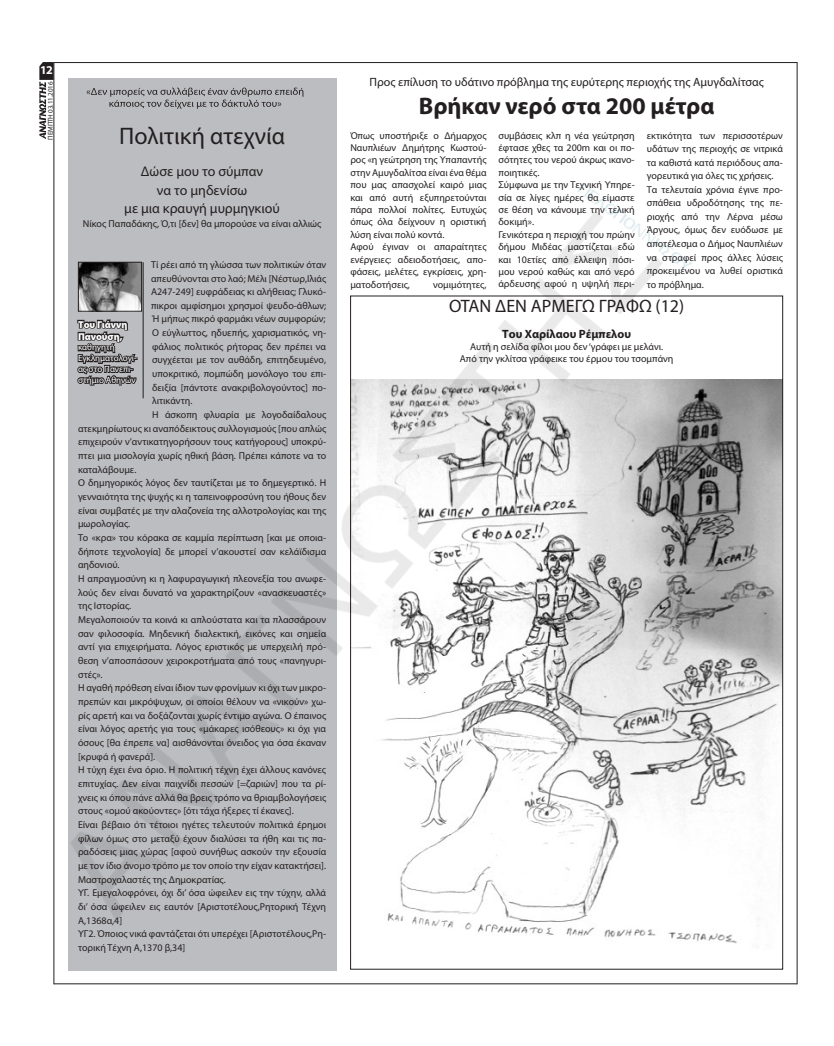
<style>
.page{position:relative;width:834px;height:1046px;background:#fff}
.page>*{position:absolute;margin:0;border:0;box-sizing:border-box;transform-origin:0 0}
.t1{font:700 24px "Myriad Pro";color:#231f20}
.t2{font:24px "Myriad Pro";color:#231f20}
.t3{font:18px "Myriad Pro";color:#231f20}
.t4{font:14px/18.5px "Myriad Pro";color:#231f20;text-align:center}
.t5{font:12px "Myriad Pro";color:#231f20}
.t6{font:700 12px "Myriad Pro";color:#231f20}
.t7{font:700 12px "Myriad Pro";color:#fff}
.t8{font:10px/12.4px "Myriad Pro";color:#231f20}
.t9{font:900 10px/12px "Myriad Pro";color:#fff}
.t10{font:9px/10.8px "Myriad Pro";color:#fff}
.t11{font:7px "Myriad Pro";letter-spacing:-.01em;color:#231f20}
</style>
<div class="page">
<hr style="left:54px;top:62px;width:743px;height:1px;background:#231f20">
<hr style="left:54px;top:984px;width:743px;height:1px;background:#231f20">
<hr style="left:796px;top:62px;width:1px;height:922px;background:#231f20">
<img style="left:39px;top:62px;width:746px;height:923px">
<p class="t7" style="left:40px;top:62px;width:14px">12</p>
<p class="t11" style="left:46px;top:140px;width:59px;rotate:-90deg">ΠΕΜΠΤΗ 03.11.2016</p>
<h1 class="t2" style="left:119px;top:121px;width:167px">Πολιτική ατεχνία</h1>
<h3 class="t4" style="left:124px;top:162px;width:157px">Δώσε μου το σύμπαν<br>να το μηδενίσω<br>με μια κραυγή μυρμηγκιού</h3>
<p class="t8" style="left:83px;top:217px;width:240px">Νίκος Παπαδάκης, Ό,τι [δεν] θα μπορούσε να είναι αλλιώς</p>
<p class="t8" style="left:151px;top:258px;width:177px">Τί ρέει από τη γλώσσα των πολιτικών όταν</p>
<p class="t8" style="left:151px;top:272px;width:177px">απευθύνονται στο λαό; Μέλι [Νέστωρ,Ιλιάς</p>
<p class="t8" style="left:151px;top:285px;width:177px">Α247-249] ευφράδειας κι αλήθειας; Γλυκό-</p>
<p class="t8" style="left:151px;top:299px;width:176px">πικροι αμφίσημοι χρησμοί ψευδο-άθλων;</p>
<p class="t8" style="left:152px;top:313px;width:175px">Ή μήπως πικρό φαρμάκι νέων συμφορών;</p>
<p class="t8" style="left:152px;top:326px;width:175px">Ο εύγλωττος, ηδυεπής, χαρισματικός, νη-</p>
<p class="t8" style="left:152px;top:340px;width:175px">φάλιος πολιτικός ρήτορας δεν πρέπει να</p>
<p class="t8" style="left:152px;top:354px;width:175px">συγχέεται με τον αυθάδη, επιτηδευμένο,</p>
<p class="t8" style="left:152px;top:367px;width:175px">υποκριτικό, πομπώδη μονόλογο του επι-</p>
<p class="t8" style="left:152px;top:381px;width:175px">δειξία [πάντοτε ανακριβολογούντος] πο-</p>
<p class="t8" style="left:152px;top:395px;width:42px">λιτικάντη.</p>
<p class="t8" style="left:152px;top:408px;width:175px">Η άσκοπη φλυαρία με λογοδαίδαλους</p>
<p class="t8" style="left:78px;top:422px;width:250px">ατεκμηρίωτους κι αναπόδεικτους συλλογισμούς [που απλώς</p>
<p class="t8" style="left:78px;top:436px;width:249px">επιχειρούν ν’αντικατηγορήσουν τους κατήγορους] υποκρύ-</p>
<p class="t8" style="left:78px;top:449px;width:249px">πτει μια μισολογία χωρίς ηθική βάση. Πρέπει κάποτε να το</p>
<p class="t8" style="left:78px;top:463px;width:60px">καταλάβουμε.</p>
<p class="t8" style="left:78px;top:477px;width:250px">Ο δημηγορικός λόγος δεν ταυτίζεται με το δημεγερτικό. Η</p>
<p class="t8" style="left:78px;top:490px;width:249px">γενναιότητα της ψυχής κι η ταπεινοφροσύνη του ήθους δεν</p>
<p class="t8" style="left:78px;top:504px;width:250px">είναι συμβατές με την αλαζονεία της αλλοτρολογίας και της</p>
<p class="t8" style="left:78px;top:518px;width:54px">μωρολογίας.</p>
<p class="t8" style="left:78px;top:531px;width:249px">Το «κρα» του κόρακα σε καμμία περίπτωση [και με οποια-</p>
<p class="t8" style="left:78px;top:545px;width:250px">δήποτε τεχνολογία] δε μπορεί ν’ακουστεί σαν κελάϊδισμα</p>
<p class="t8" style="left:78px;top:559px;width:43px">αηδονιού.</p>
<p class="t8" style="left:78px;top:572px;width:250px">Η απραγμοσύνη κι η λαφυραγωγική πλεονεξία του ανωφε-</p>
<p class="t8" style="left:78px;top:586px;width:250px">λούς δεν είναι δυνατό να χαρακτηρίζουν «ανασκευαστές»</p>
<p class="t8" style="left:78px;top:600px;width:55px">της Ιστορίας.</p>
<p class="t8" style="left:78px;top:613px;width:250px">Μεγαλοποιούν τα κοινά κι απλούστατα και τα πλασσάρουν</p>
<p class="t8" style="left:78px;top:627px;width:250px">σαν φιλοσοφία. Μηδενική διαλεκτική, εικόνες και σημεία</p>
<p class="t8" style="left:78px;top:641px;width:250px">αντί για επιχειρήματα. Λόγος εριστικός με υπερχειλή πρό-</p>
<p class="t8" style="left:78px;top:654px;width:249px">θεση ν’αποσπάσουν χειροκροτήματα από τους «πανηγυρι-</p>
<p class="t8" style="left:78px;top:668px;width:26px">στές».</p>
<p class="t8" style="left:78px;top:682px;width:249px">Η αγαθή πρόθεση είναι ίδιον των φρονίμων κι όχι των μικρο-</p>
<p class="t8" style="left:78px;top:695px;width:249px">πρεπών και μικρόψυχων, οι οποίοι θέλουν να «νικούν» χω-</p>
<p class="t8" style="left:78px;top:709px;width:250px">ρίς αρετή και να δοξάζονται χωρίς έντιμο αγώνα. Ο έπαινος</p>
<p class="t8" style="left:78px;top:723px;width:249px">είναι λόγος αρετής για τους «μάκαρες ισόθεους» κι όχι για</p>
<p class="t8" style="left:78px;top:736px;width:249px">όσους [θα έπρεπε να] αισθάνονται όνειδος για όσα έκαναν</p>
<p class="t8" style="left:78px;top:750px;width:79px">[κρυφά ή φανερά].</p>
<p class="t8" style="left:78px;top:764px;width:249px">Η τύχη έχει ένα όριο. Η πολιτική τέχνη έχει άλλους κανόνες</p>
<p class="t8" style="left:78px;top:777px;width:249px">επιτυχίας. Δεν είναι παιχνίδι πεσσών [=ζαριών] που τα ρί-</p>
<p class="t8" style="left:78px;top:791px;width:250px">χνεις κι όπου πάνε αλλά θα βρεις τρόπο να θριαμβολογήσεις</p>
<p class="t8" style="left:78px;top:805px;width:217px">στους «ομού ακούοντες» [ότι τάχα ήξερες τί έκανες].</p>
<p class="t8" style="left:78px;top:818px;width:249px">Είναι βέβαιο ότι τέτοιοι ηγέτες τελευτούν πολιτικά έρημοι</p>
<p class="t8" style="left:78px;top:832px;width:249px">φίλων όμως στο μεταξύ έχουν διαλύσει τα ήθη και τις πα-</p>
<p class="t8" style="left:78px;top:846px;width:250px">ραδόσεις μιας χώρας [αφού συνήθως ασκούν την εξουσία</p>
<p class="t8" style="left:78px;top:859px;width:249px">με τον ίδιο άνομο τρόπο με τον οποίο την είχαν κατακτήσει].</p>
<p class="t8" style="left:78px;top:873px;width:149px">Μαστροχαλαστές της Δημοκρατίας.</p>
<p class="t8" style="left:78px;top:886px;width:249px">ΥΓ. Εμεγαλοφρόνει, όχι δι’ όσα ώφειλεν εις την τύχην, αλλά</p>
<p class="t8" style="left:78px;top:900px;width:250px">δι’ όσα ώφειλεν εις εαυτόν [Αριστοτέλους,Ρητορική Τέχνη</p>
<p class="t8" style="left:78px;top:914px;width:46px">Α,1368α,4]</p>
<p class="t8" style="left:78px;top:927px;width:250px">ΥΓ2. Όποιος νικά φαντάζεται ότι υπερέχει [Αριστοτέλους,Ρη-</p>
<p class="t8" style="left:78px;top:941px;width:109px">τορική Τέχνη Α,1370 β,34]</p>
<p class="t9" style="left:78px;top:318px;width:51px">Του Γιάννη<br>Πανούση,</p>
<p class="t10" style="left:78px;top:342px;width:60px">καθηγητή<br>Εγκληματολογί&shy;ας στο Πανεπι&shy;στήμιο Αθηνών</p>
<p class="t5" style="left:369px;top:74px;width:396px">Προς επίλυση το υδάτινο πρόβλημα της ευρύτερης περιοχής της Αμυγδαλίτσας</p>
<h1 class="t1" style="left:419px;top:91px;width:297px">Βρήκαν νερό στα 200 μέτρα</h1>
<p class="t8" style="left:350px;top:129px;width:138px">Όπως υποστήριξε ο Δήμαρχος<br>Ναυπλιέων Δημήτρης Κωστού&shy;ρος «η γεώτρηση της Υπαπαντής στην Αμυγδαλίτσα είναι ένα θέμα που μας απασχολεί καιρό μιας και από αυτή εξυπηρετούνται πάρα πολλοί πολίτες. Ευτυχώς όπως όλα δείχνουν η οριστική λύση είναι πολύ κοντά.<br>Αφού έγιναν οι απαραίτητες ενέργειες: αδειοδοτήσεις, απο&shy;φάσεις, μελέτες, εγκρίσεις, χρη&shy;ματοδοτήσεις,</p>
<p class="t8" style="left:498px;top:129px;width:138px">συμβάσεις κλπ η νέα γεώτρηση έφτασε χθες τα 200m και οι πο&shy;σότητες του νερού άκρως ικανο&shy;ποιητικές.<br>Σύμφωνα με την Τεχνική Υπηρε&shy;σία σε λίγες ημέρες θα είμαστε σε θέση να κάνουμε την τελική δοκιμή».<br>Γενικότερα η περιοχή του πρώην δήμου Μιδέας μαστίζεται εδώ και 10ετίες από έλλειψη πόσι&shy;μου νερού καθώς και από νερό άρδευσης αφού η υψηλή περι-</p>
<p class="t8" style="left:646px;top:128px;width:138px;line-height:13.6px">εκτικότητα των περισσοτέρων υδάτων της περιοχής σε νιτρικά τα καθιστά κατά περιόδους απα&shy;γορευτικά για όλες τις χρήσεις.<br>Τα τελευταία χρόνια έγινε προ&shy;σπάθεια υδροδότησης της πε&shy;ριοχής από την Λέρνα μέσω<br>Άργους, όμως δεν ευόδωσε με αποτέλεσμα ο Δήμος Ναυπλιέων να στραφεί προς άλλες λύσεις προκειμένου να λυθεί οριστικά το πρόβλημα.</p>
<p class="t8" style="left:433px;top:278px;width:55px">νομιμότητες,</p>
<h2 class="t3" style="left:449px;top:294px;width:237px">ΟΤΑΝ ΔΕΝ ΑΡΜΕΓΩ ΓΡΑΦΩ (12)</h2>
<p class="t6" style="left:502px;top:326px;width:130px">Του Χαρίλαου Ρέμπελου</p>
<p class="t8" style="left:460px;top:340px;width:215px;line-height:12px;text-align:center">Αυτή η σελίδα φίλοι μου δεν ‘γράφει με μελάνι.<br>Από την γκλίτσα γράφεικε του έρμου του τσομπάνη</p>
</div>
